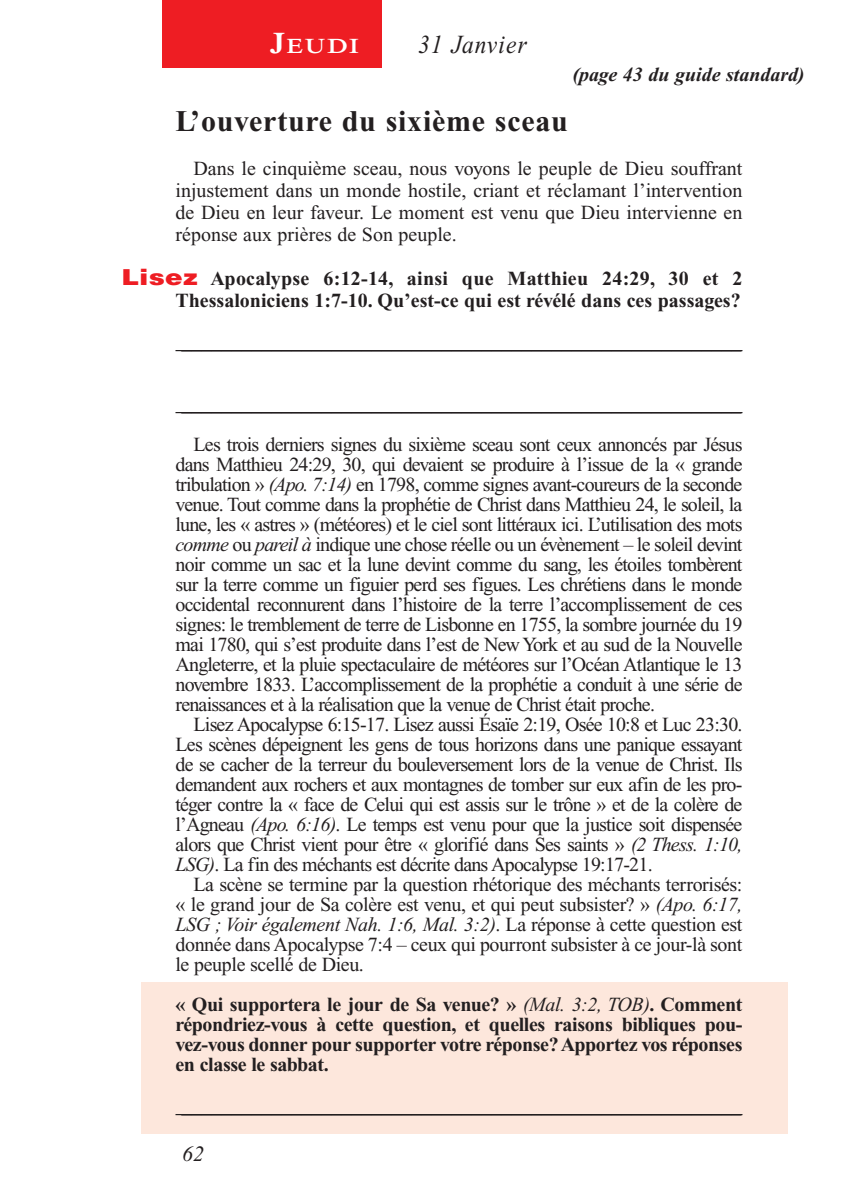
<style>
.page{position:relative;width:864px;height:1188px;background:#fff}
.page>*{position:absolute;margin:0;border:0;box-sizing:border-box;transform-origin:0 0}
.Head{font:700 30px "Times New Roman PS Std";letter-spacing:.025em;color:#231f20}
.Lesson_Dates{font:italic 26px "Times New Roman PS Std";letter-spacing:.05em;color:#231f20;scale:.9 1}
.t1{font:italic 22px "Times New Roman PS Std";color:#231f20}
.Daily_Header{font:600 21px "Times NRMT Std";color:#fff;scale:1.1 1}
.Body{font:20px/20px "Times New Roman PS Std";letter-spacing:-.02em;color:#231f20;text-align:justify}
.Body-2{font:700 20px/20px "Times New Roman PS Std";letter-spacing:-.02em;color:#231f20;text-align:justify}
.Blank_Lines{font:20px "Times New Roman PS Std";color:#231f20}
.Question{font:700 20px/22px "Times New Roman PS Std";color:#231f20;text-align:right}
.Page_from_SE{font:italic 700 20px "Times New Roman PS Std";color:#231f20}
.s1{font-size:30px}
.s2{font-family:"Helvetica LT Std";font-weight:900;font-size:22px;color:#ee1d23}
.s3{font-style:italic}
.s4{font-weight:400;font-style:italic}
</style>
<div class="page">
<div style="left:162px;top:0;width:220px;height:68px;background:#ee1d23"></div>
<div style="left:141px;top:983px;width:647px;height:151px;background:#fde7dc"></div>
<hr style="left:176px;top:350px;width:566px;height:1px;background:#231f20">
<hr style="left:176px;top:412px;width:566px;height:1px;background:#231f20">
<hr style="left:176px;top:1114px;width:566px;height:1px;background:#231f20">
<p class="Daily_Header" style="left:270px;top:34px;width:82px"><span class="s1">J</span>eudi</p>
<p class="Lesson_Dates" style="left:418px;top:30px;width:122px">31 Janvier</p>
<p class="Page_from_SE" style="left:573px;top:64px;width:234px">(page 43 du guide standard)</p>
<p class="Head" style="left:176px;top:104px;width:394px">L’ouverture du sixième sceau</p>
<p class="Body" style="left:176px;top:157px;width:569px;line-height:22px;text-indent:18px">Dans le cinquième sceau, nous voyons le peuple de Dieu souffrant injustement dans un monde hostile, criant et réclamant l’intervention de Dieu en leur faveur. Le moment est venu que Dieu intervienne en réponse aux prières de Son peuple.</p>
<p class="Question" style="left:122px;top:267px;width:623px"><span class="s2">Lisez</span> Apocalypse 6:12-14, ainsi que Matthieu 24:29, 30 et 2<br>Thessaloniciens 1:7-10. Qu’est-ce qui est révélé dans ces passages?</p>
<p class="Blank_Lines" style="left:182px;top:331px;width:561px">________________________________________________________</p>
<p class="Blank_Lines" style="left:182px;top:393px;width:561px">________________________________________________________</p>
<p class="Body" style="left:176px;top:434px;width:569px;text-indent:18px">Les trois derniers signes du sixième sceau sont ceux annoncés par Jésus dans Matthieu 24:29, 30, qui devaient se produire à l’issue de la « grande tribulation » <span class="s3">(Apo. 7:14)</span> en 1798, comme signes avant-coureurs de la seconde venue. Tout comme dans la prophétie de Christ dans Matthieu 24, le soleil, la lune, les « astres » (météores) et le ciel sont littéraux ici. L’utilisation des mots <span class="s3">comme</span> ou <span class="s3">pareil à</span> indique une chose réelle ou un évènement – le soleil devint noir comme un sac et la lune devint comme du sang, les étoiles tombèrent sur la terre comme un figuier perd ses figues. Les chrétiens dans le monde occidental reconnurent dans l’histoire de la terre l’accomplissement de ces signes: le tremblement de terre de Lisbonne en 1755, la sombre journée du 19 mai 1780, qui s’est produite dans l’est de New York et au sud de la Nouvelle Angleterre, et la pluie spectaculaire de météores sur l’Océan Atlantique le 13 novembre 1833. L’accomplissement de la prophétie a conduit à une série de renaissances et à la réalisation que la venue de Christ était proche.</p>
<p class="Body" style="left:176px;top:714px;width:569px;text-indent:18px">Lisez Apocalypse 6:15-17. Lisez aussi Ésaïe 2:19, Osée 10:8 et Luc 23:30.<br>Les scènes dépeignent les gens de tous horizons dans une panique essayant de se cacher de la terreur du bouleversement lors de la venue de Christ. Ils demandent aux rochers et aux montagnes de tomber sur eux afin de les pro&shy;téger contre la « face de Celui qui est assis sur le trône » et de la colère de l’Agneau <span class="s3">(Apo. 6:16)</span>. Le temps est venu pour que la justice soit dispensée alors que Christ vient pour être « glorifié dans Ses saints » <span class="s3">(2 Thess. 1:10, LSG)</span>. La fin des méchants est décrite dans Apocalypse 19:17-21.</p>
<p class="Body" style="left:176px;top:874px;width:569px;text-indent:18px">La scène se termine par la question rhétorique des méchants terrorisés: « le grand jour de Sa colère est venu, et qui peut subsister? » <span class="s3">(Apo. 6:17, LSG ; Voir également Nah. 1:6, Mal. 3:2)</span>. La réponse à cette question est donnée dans Apocalypse 7:4 – ceux qui pourront subsister à ce jour-là sont le peuple scellé de Dieu.</p>
<p class="Body-2" style="left:176px;top:994px;width:569px">« Qui supportera le jour de Sa venue? » <span class="s4">(Mal. 3:2, TOB)</span>. Comment répondriez-vous à cette question, et quelles raisons bibliques pou&shy;vez-vous donner pour supporter votre réponse? Apportez vos réponses en classe le sabbat.</p>
<p class="Blank_Lines" style="left:182px;top:1095px;width:561px">________________________________________________________</p>
<p class="t1" style="left:182px;top:1142px;width:23px">62</p>
</div>
